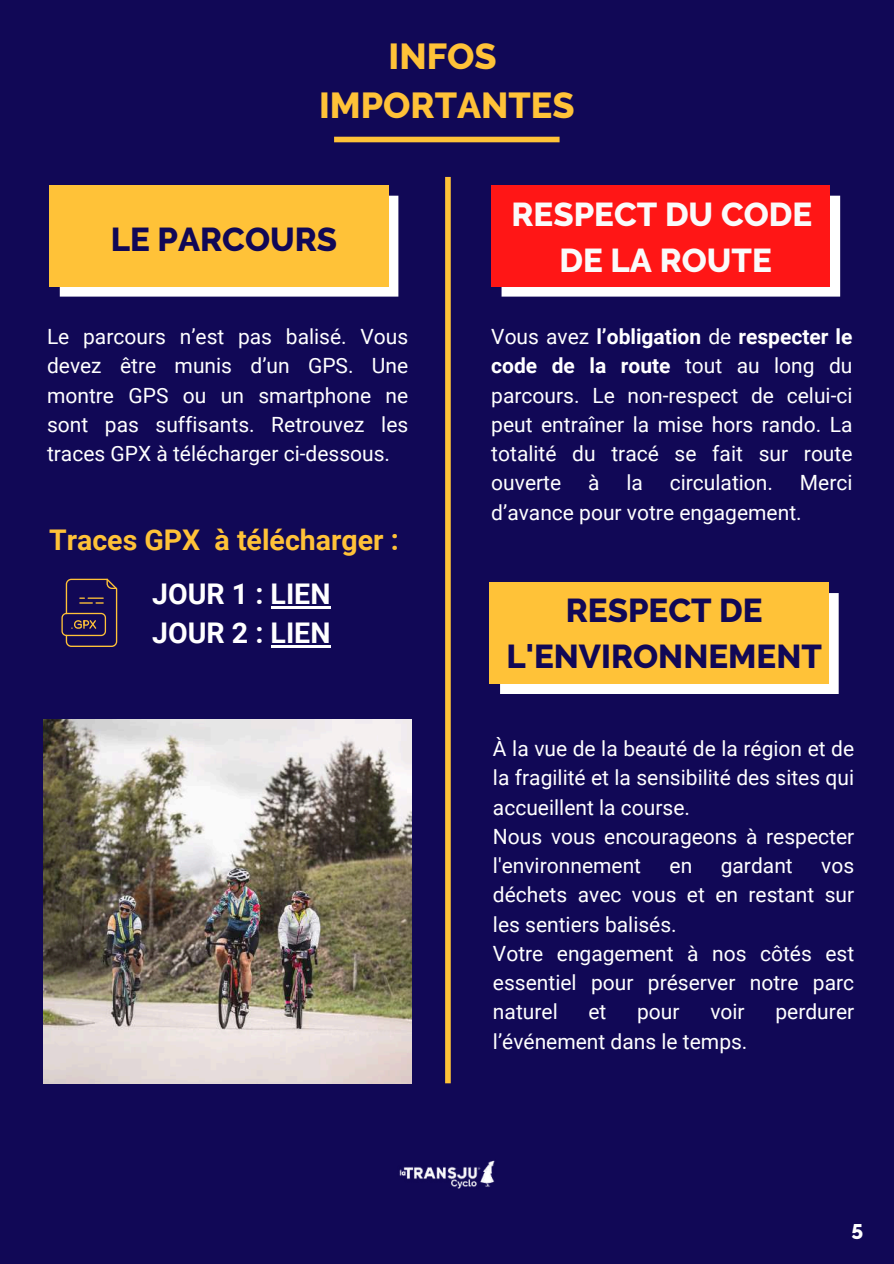
<style>
.page{position:relative;width:894px;height:1264px;background:#fff}
.page>*{position:absolute;margin:0;border:0;box-sizing:border-box;transform-origin:0 0}
.t1{font:800 36px/49.5px "Raleway";color:#ffc238;text-align:center}
.t2{font:800 33px/46.2px "Raleway";color:#110856;text-align:center}
.t3{font:800 33px/46.2px "Raleway";color:#fafafa;text-align:center}
.t4{font:700 28.5px "Roboto";color:#ffc238}
.t5{font:700 28.5px/39.3px "Roboto";color:#fff}
.t6{font:21px/29.2px "Roboto";color:#fff}
.t7{font:800 21px "Raleway";color:#fff}
.s1{font-weight:700}
</style>
<div class="page">
<div style="left:0;top:0;width:893px;height:1263px;background:#110856"></div>
<div style="left:334px;top:137px;width:225px;height:5px;background:#ffc238"></div>
<img style="left:399px;top:1160px;width:96px;height:29px">
<div style="left:445px;top:177px;width:5px;height:906px;background:#ffc238"></div>
<svg style="left:60px;top:196px;width:338px;height:100px;background:#fff9eb"></svg>
<div style="left:49px;top:185px;width:339px;height:101px;background:#ffc238"></div>
<svg style="left:501px;top:196px;width:338px;height:100px;background:#fee7e7"></svg>
<div style="left:491px;top:185px;width:338px;height:101px;background:#ff1616"></div>
<svg style="left:500px;top:593px;width:338px;height:101px;background:#fef9ec"></svg>
<div style="left:489px;top:583px;width:339px;height:100px;background:#ffc238"></div>
<img style="left:43px;top:719px;width:368px;height:364px">
<svg style="left:61px;top:578px;width:56px;height:69px"></svg>
<hr style="left:270px;top:606px;width:60px;height:2px;background:#fff">
<hr style="left:270px;top:645px;width:60px;height:3px;background:#fff">
<h1 class="t1" style="left:319px;top:31px;width:257px">INFOS<br>IMPORTANTES</h1>
<h2 class="t2" style="left:111px;top:217px;width:228px">LE PARCOURS</h2>
<p class="t6" style="left:47px;top:322px;width:362px;text-align:justify">Le parcours n’est pas balisé. Vous devez être munis d’un GPS. Une montre GPS ou un smartphone ne sont pas suffisants. Retrouvez les traces GPX à télécharger ci-dessous.</p>
<h3 class="t4" style="left:49px;top:523px;width:351px">Traces GPX à télécharger :</h3>
<h3 class="t5" style="left:152px;top:574px;width:180px">JOUR 1 : LIEN<br>JOUR 2 : LIEN</h3>
<h2 class="t3" style="left:511px;top:191px;width:302px">RESPECT DU CODE<br>DE LA ROUTE</h2>
<p class="t6" style="left:491px;top:322px;width:362px;text-align:justify">Vous avez <span class="s1">l’obligation</span> de <span class="s1">respecter le code de la route</span> tout au long du parcours. Le non-respect de celui-ci peut entraîner la mise hors rando. La totalité du tracé se fait sur route ouverte</p>
<p class="t6" style="left:588px;top:468px;width:13px">à</p>
<p class="t6" style="left:626px;top:468px;width:18px">la</p>
<p class="t6" style="left:669px;top:468px;width:105px">circulation.</p>
<p class="t6" style="left:491px;top:468px;width:362px;text-indent:308px">Merci d’avance pour votre engagement.</p>
<h2 class="t2" style="left:506px;top:587px;width:317px">RESPECT DE<br>L'ENVIRONNEMENT</h2>
<p class="t6" style="left:493px;top:734px;width:362px">À la vue de la beauté de la région et de la fragilité et la sensibilité des sites qui accueillent la course.<br>Nous vous encourageons à respecter l'environnement</p>
<p class="t6" style="left:669px;top:851px;width:24px">en</p>
<p class="t6" style="left:720px;top:851px;width:73px">gardant</p>
<p class="t6" style="left:493px;top:851px;width:362px;text-indent:328px">vos déchets avec vous et en restant sur les sentiers balisés.<br>Votre engagement à nos côtés est essentiel pour préserver notre parc naturel</p>
<p class="t6" style="left:588px;top:997px;width:19px">et</p>
<p class="t6" style="left:637px;top:997px;width:44px">pour</p>
<p class="t6" style="left:710px;top:997px;width:36px">voir</p>
<p class="t6" style="left:775px;top:997px;width:80px">perdurer</p>
<p class="t6" style="left:493px;top:1026px;width:256px">l’événement dans le temps.</p>
<p class="t7" style="left:851px;top:1215px;width:13px">5</p>
</div>
